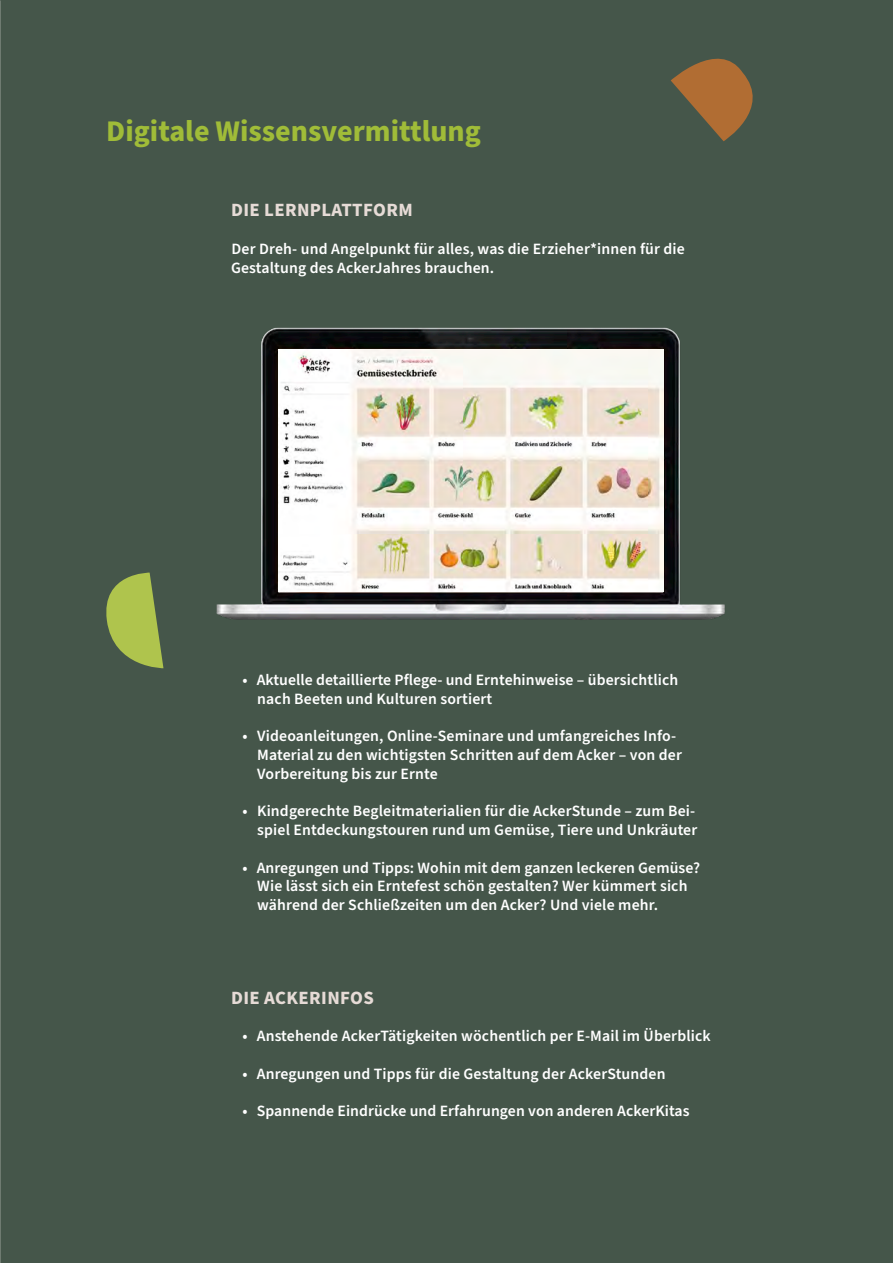
<style>
.page{position:relative;width:893px;height:1263px;background:#45564a}
.page>*{position:absolute;margin:0;border:0;box-sizing:border-box;transform-origin:0 0}
.t1{font:700 30px "Source Sans Pro";color:#a0bc38}
.t2{font:700 18.75px "Source Sans Pro";letter-spacing:.02em;color:#e6dbd6}
.t3{font:600 15.75px/18.8px "Source Sans Pro";letter-spacing:.01em;color:#fff}
</style>
<div class="page">
<img style="left:216px;top:327px;width:509px;height:293px">
<img style="left:279px;top:350px;width:384px;height:241px">
<svg style="left:106px;top:572px;width:57px;height:96px"></svg>
<svg style="left:671px;top:58px;width:82px;height:83px"></svg>
<h1 class="t1" style="left:106px;top:111px;width:376px">Digitale Wissensvermittlung</h1>
<p class="t2" style="left:231px;top:197px;width:183px">DIE LERNPLATTFORM</p>
<p class="t3" style="left:231px;top:240px;width:455px">Der Dreh- und Angelpunkt für alles, was die Erzieher*innen für die<br>Gestaltung des AckerJahres brauchen.</p>
<p class="t3" style="left:257px;top:671px;width:423px;text-indent:-15px">• Aktuelle detaillierte Pflege- und Erntehinweise – übersichtlich nach Beeten und Kulturen sortiert</p>
<p class="t3" style="left:257px;top:727px;width:426px;text-indent:-15px">• Videoanleitungen, Online-Seminare und umfangreiches Info-<br>Material zu den wichtigsten Schritten auf dem Acker – von der<br>Vorbereitung bis zur Ernte</p>
<p class="t3" style="left:243px;top:802px;width:456px;text-align:right">• Kindgerechte Begleitmaterialien für die AckerStunde – zum Bei&shy;spiel Entdeckungstouren rund um Gemüse, Tiere und Unkräuter</p>
<p class="t3" style="left:257px;top:858px;width:445px;text-indent:-15px">• Anregungen und Tipps: Wohin mit dem ganzen leckeren Gemüse?<br>Wie lässt sich ein Erntefest schön gestalten? Wer kümmert sich während der Schließzeiten um den Acker? Und viele mehr.</p>
<p class="t2" style="left:231px;top:985px;width:144px">DIE ACKERINFOS</p>
<p class="t3" style="left:243px;top:1027px;width:470px">• Anstehende AckerTätigkeiten wöchentlich per E-Mail im Überblick</p>
<p class="t3" style="left:243px;top:1065px;width:425px">• Anregungen und Tipps für die Gestaltung der AckerStunden</p>
<p class="t3" style="left:243px;top:1102px;width:449px">• Spannende Eindrücke und Erfahrungen von anderen AckerKitas</p>
</div>
